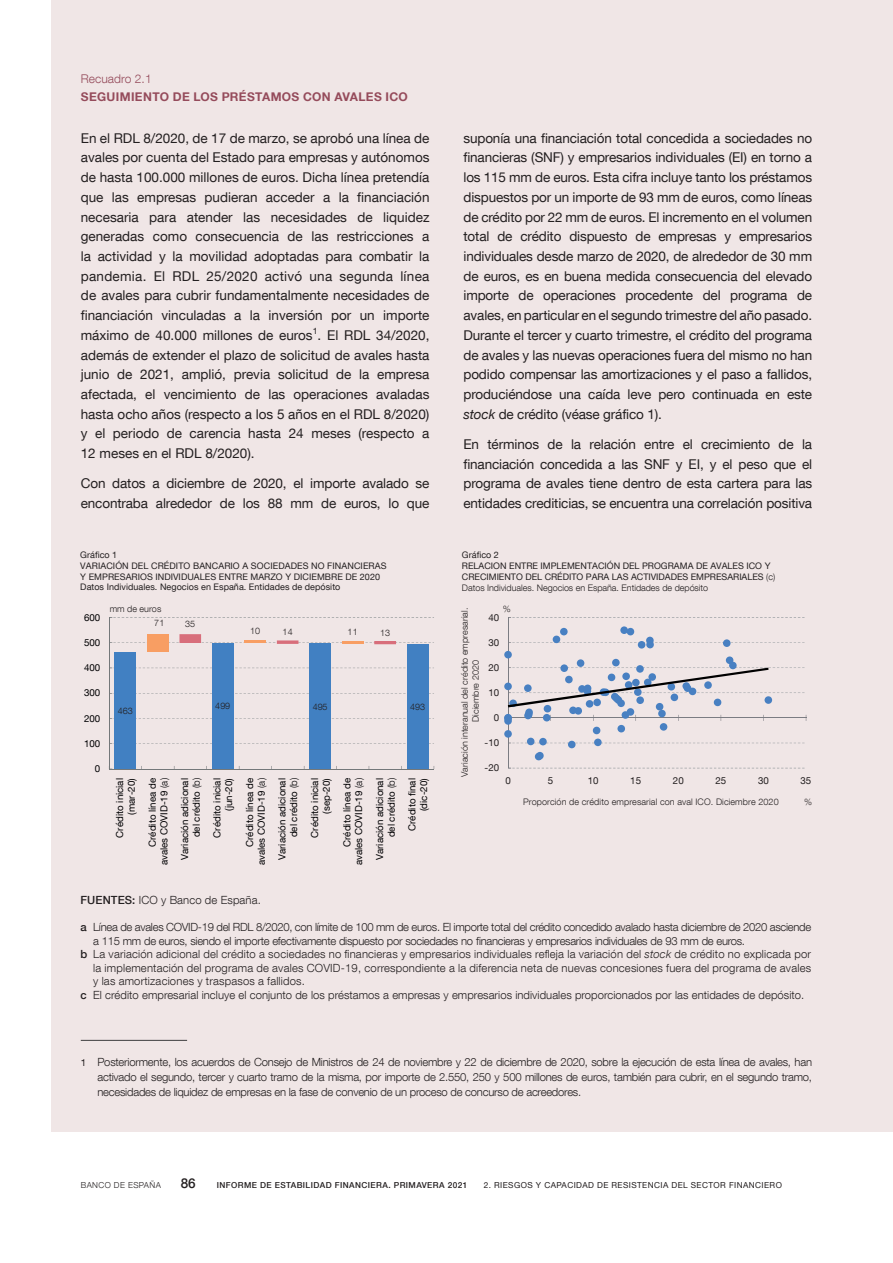
<style>
.page{position:relative;width:893px;height:1263px;background:#fff}
.page>*{position:absolute;margin:0;border:0;box-sizing:border-box;transform-origin:0 0}
.t1{font:13.5px/19.6px "Bd E Neue Helvetica";letter-spacing:-.01em;color:#231f20;text-align:justify}
.t2{font:500 13.5px "Bd E Neue Helvetica";color:#231f20}
.t3{font:700 12px "Bd E Neue Helvetica";letter-spacing:.03em;color:#954b5b}
.t4{font:300 12px "Bd E Neue Helvetica";letter-spacing:.005em;color:#954b5b}
.t5{font:300 11.25px/15px "Bd E Neue Helvetica";letter-spacing:.005em;color:#231f20;text-align:justify}
.t6{font:300 11.25px "Bd E Neue Helvetica";letter-spacing:-.025em;color:#231f20}
.t7{font:9.75px/11.7px "Bd E Neue Helvetica";color:#000002;text-align:right}
.t8{font:9.75px "Bd E Neue Helvetica";color:#231f20}
.t9{font:9px/10.8px "Bd E Neue Helvetica";letter-spacing:.005em;color:#231f20}
.t10{font:300 9px/10.8px "Bd E Neue Helvetica";letter-spacing:.005em;color:#231f20;text-align:center}
.t11{font:8.25px "Bd E Neue Helvetica";letter-spacing:.05em;color:#231f20}
.t12{font:500 8.25px "Bd E Neue Helvetica";letter-spacing:.05em;color:#231f20}
.t13{font:300 8.25px "Bd E Neue Helvetica";letter-spacing:.05em;color:#231f20}
.s1{font-weight:300}
.s2{font-style:italic}
.s3{font-weight:500}
.s4{font-weight:400;font-size:9.75px}
</style>
<div class="page">
<div style="left:51px;top:0;width:842px;height:1131px;background:#f0e6e6"></div>
<div style="left:115px;top:652px;width:21px;height:117px;background:#4180c2"></div>
<div style="left:212px;top:643px;width:22px;height:126px;background:#4180c2"></div>
<div style="left:309px;top:644px;width:22px;height:125px;background:#4180c2"></div>
<div style="left:407px;top:644px;width:22px;height:125px;background:#4180c2"></div>
<hr style="left:109px;top:617px;width:1px;height:152px;background:#74787a">
<svg style="left:110px;top:617px;width:324px;height:127px"></svg>
<hr style="left:109px;top:769px;width:325px;height:1px;background:#74787a">
<div style="left:504px;top:651px;width:8px;height:7px;background:#4880c2;border-radius:50%"></div>
<div style="left:504px;top:730px;width:8px;height:8px;background:#4880c2;border-radius:50%"></div>
<div style="left:504px;top:717px;width:8px;height:8px;background:#4880c2;border-radius:50%"></div>
<div style="left:504px;top:683px;width:8px;height:7px;background:#4880c2;border-radius:50%"></div>
<div style="left:504px;top:714px;width:8px;height:7px;background:#4880c2;border-radius:50%"></div>
<svg style="left:508px;top:617px;width:299px;height:152px"></svg>
<hr style="left:81px;top:1040px;width:106px;height:1px;background:#3e3e3f">
<p class="t4" style="left:81px;top:72px;width:72px">Recuadro 2.1</p>
<p class="t3" style="left:81px;top:89px;width:329px">SEGUIMIENTO DE LOS PRÉSTAMOS CON AVALES ICO</p>
<p class="t1" style="left:81px;top:128px;width:350px">En el RDL 8/2020, de 17 de marzo, se aprobó una línea de avales por cuenta del Estado para empresas y autónomos de hasta 100.000 millones de euros. Dicha línea pretendía que las empresas pudieran acceder a la financiación necesaria para atender las necesidades de liquidez generadas como consecuencia de las restricciones a la actividad y la movilidad adoptadas para combatir la pandemia. El RDL 25/2020 activó una segunda línea de avales para cubrir fundamentalmente necesidades de financiación vinculadas a la inversión por un importe máximo de 40.000 millones de euros<sup>1</sup>. El RDL 34/2020, además de extender el plazo de solicitud de avales hasta junio de 2021, amplió, previa solicitud de la empresa afectada, el vencimiento de las operaciones avaladas hasta ocho años (respecto a los 5 años en el RDL 8/2020) y el periodo de carencia hasta 24 meses (respecto a 12 meses en el RDL 8/2020).</p>
<p class="t1" style="left:81px;top:473px;width:350px">Con datos a diciembre de 2020, el importe avalado se encontraba alrededor de los 88 mm de euros, lo que</p>
<p class="t4" style="left:135px;top:72px;width:18px">? ?</p>
<p class="t3" style="left:81px;top:90px;width:121px">TÍTULO RECUA RO</p>
<p class="t9" style="left:80px;top:549px;width:308px">Gráfico 1<br>VARIACIÓN DEL CRÉDITO BANCARIO A SOCIEDADES NO FINANCIERAS Y EMPRESARIOS INDIVIDUALES ENTRE MARZO Y DICIEMBRE DE 2020<br>Datos Individuales. Negocios en España. Entidades de depósito</p>
<p class="t7" style="left:84px;top:611px;width:18px">600</p>
<p class="t7" style="left:84px;top:636px;width:18px">500</p>
<p class="t7" style="left:84px;top:661px;width:18px">400</p>
<p class="t7" style="left:84px;top:687px;width:18px">300</p>
<p class="t7" style="left:84px;top:712px;width:18px">200</p>
<p class="t7" style="left:84px;top:737px;width:18px">100</p>
<p class="t7" style="left:95px;top:763px;width:7px">0</p>
<p class="t10" style="left:110px;top:603px;width:53px">mm de euros</p>
<p class="t10" style="left:154px;top:618px;width:12px">71</p>
<p class="t10" style="left:185px;top:618px;width:12px">35</p>
<p class="t10" style="left:250px;top:625px;width:12px">10</p>
<p class="t10" style="left:283px;top:626px;width:12px">14</p>
<p class="t10" style="left:380px;top:627px;width:12px">13</p>
<p class="t10" style="left:348px;top:626px;width:12px">11</p>
<p class="t10" style="left:118px;top:705px;width:17px">463</p>
<p class="t10" style="left:215px;top:701px;width:16px">499</p>
<p class="t10" style="left:313px;top:701px;width:16px">495</p>
<p class="t10" style="left:410px;top:701px;width:16px">493</p>
<p class="t7" style="left:114px;top:837px;width:61px;rotate:-90deg">Crédito inicial (mar-20)</p>
<p class="t7" style="left:146px;top:865px;width:89px;rotate:-90deg">Crédito línea de avales COVID-19 <span class="s1">(a)</span></p>
<p class="t7" style="left:179px;top:860px;width:83px;rotate:-90deg">Variación adicional del crédito <span class="s1">(b)</span></p>
<p class="t7" style="left:211px;top:837px;width:61px;rotate:-90deg">Crédito inicial (jun-20)</p>
<p class="t7" style="left:244px;top:865px;width:89px;rotate:-90deg">Crédito línea de avales COVID-19 <span class="s1">(a)</span></p>
<p class="t7" style="left:276px;top:860px;width:83px;rotate:-90deg">Variación adicional del crédito <span class="s1">(b)</span></p>
<p class="t7" style="left:309px;top:837px;width:61px;rotate:-90deg">Crédito inicial (sep-20)</p>
<p class="t7" style="left:341px;top:865px;width:89px;rotate:-90deg">Crédito línea de avales COVID-19 <span class="s1">(a)</span></p>
<p class="t7" style="left:374px;top:860px;width:83px;rotate:-90deg">Variación adicional del crédito <span class="s1">(b)</span></p>
<p class="t7" style="left:406px;top:831px;width:54px;rotate:-90deg">Crédito final (dic-20)</p>
<p class="t1" style="left:463px;top:128px;width:350px">suponía una financiación total concedida a sociedades no financieras (SNF) y empresarios individuales (EI) en torno a los 115 mm de euros. Esta cifra incluye tanto los préstamos dispuestos por un importe de 93 mm de euros, como líneas de crédito por 22 mm de euros. El incremento en el volumen total de crédito dispuesto de empresas y empresarios individuales desde marzo de 2020, de alrededor de 30 mm de euros, es en buena medida consecuencia del elevado importe de operaciones procedente del programa de avales, en particular en el segundo trimestre del año pasado.<br>Durante el tercer y cuarto trimestre, el crédito del programa de avales y las nuevas operaciones fuera del mismo no han podido compensar las amortizaciones y el paso a fallidos, produciéndose una caída leve pero continuada en este <span class="s2">stock</span> de crédito (véase gráfico 1).</p>
<p class="t1" style="left:463px;top:434px;width:350px">En términos de la relación entre el crecimiento de la financiación concedida a las SNF y EI, y el peso que el programa de avales tiene dentro de esta cartera para las entidades crediticias, se encuentra una correlación positiva</p>
<p class="t9" style="left:462px;top:549px;width:315px">Gráfico 2<br>RELACION ENTRE IMPLEMENTACIÓN DEL PROGRAMA DE AVALES ICO Y CRECIMIENTO DEL CRÉDITO PARA LAS ACTIVIDADES EMPRESARIALES <span class="s1">(c)<br>Datos Individuales. Negocios en España. Entidades de depósito</span></p>
<p class="t10" style="left:503px;top:603px;width:10px">%</p>
<p class="t10" style="left:459px;top:777px;width:171px;rotate:-90deg">Variación interanual del crédito empresarial.<br>Diciembre 2020</p>
<p class="t8" style="left:488px;top:611px;width:12px">40</p>
<p class="t8" style="left:488px;top:636px;width:12px">30</p>
<p class="t8" style="left:488px;top:661px;width:12px">20</p>
<p class="t8" style="left:488px;top:686px;width:12px">10</p>
<p class="t8" style="left:494px;top:712px;width:7px">0</p>
<p class="t8" style="left:485px;top:737px;width:16px">-10</p>
<p class="t8" style="left:485px;top:762px;width:16px">-20</p>
<p class="t8" style="left:505px;top:774px;width:7px">0</p>
<p class="t8" style="left:548px;top:774px;width:7px">5</p>
<p class="t8" style="left:588px;top:774px;width:12px">10</p>
<p class="t8" style="left:630px;top:774px;width:12px">15</p>
<p class="t8" style="left:673px;top:774px;width:12px">20</p>
<p class="t8" style="left:715px;top:774px;width:12px">25</p>
<p class="t8" style="left:758px;top:774px;width:12px">30</p>
<p class="t8" style="left:800px;top:774px;width:12px">35</p>
<p class="t10" style="left:523px;top:796px;width:257px">Proporción de crédito empresarial con aval ICO. Diciembre 2020</p>
<p class="t10" style="left:804px;top:796px;width:10px">%</p>
<p class="t5" style="left:80px;top:892px;width:182px"><span class="s3">FUENTES:</span> ICO y Banco de España.</p>
<p class="t6" style="left:80px;top:920px;width:732px"><span class="s3">a</span> Línea de avales COVID-19 del RDL 8/2020, con límite de 100 mm de euros. El importe total del crédito concedido avalado hasta diciembre de 2020 asciende</p>
<p class="t6" style="left:93px;top:934px;width:653px">a 115 mm de euros, siendo el importe efectivamente dispuesto por sociedades no financieras y empresarios individuales de 93 mm de euros.</p>
<p class="t5" style="left:80px;top:946px;width:732px"><span class="s3">b</span> La variación adicional del crédito a sociedades no financieras y empresarios individuales refleja la variación del <span class="s2">stock</span> de crédito no explicada por</p>
<p class="t5" style="left:93px;top:960px;width:719px">la implementación del programa de avales COVID-19, correspondiente a la diferencia neta de nuevas concesiones fuera del programa de avales</p>
<p class="t5" style="left:93px;top:973px;width:213px">y las amortizaciones y traspasos a fallidos.</p>
<p class="t5" style="left:80px;top:987px;width:725px"><span class="s3">c</span> El crédito empresarial incluye el conjunto de los préstamos a empresas y empresarios individuales proporcionados por las entidades de depósito.</p>
<p class="t5" style="left:97px;top:1054px;width:716px;text-indent:-17px"><span class="s4">1</span> Posteriormente, los acuerdos de Consejo de Ministros de 24 de noviembre y 22 de diciembre de 2020, sobre la ejecución de esta línea de avales, han activado el segundo, tercer y cuarto tramo de la misma, por importe de 2.550, 250 y 500 millones de euros, también para cubrir, en el segundo tramo, necesidades de liquidez de empresas en la fase de convenio de un proceso de concurso de acreedores.</p>
<p class="t13" style="left:81px;top:1180px;width:82px">BANCO DE ESPAÑA</p>
<p class="t2" style="left:181px;top:1175px;width:16px">86</p>
<p class="t12" style="left:217px;top:1180px;width:252px">INFORME DE ESTABILIDAD FINANCIERA. PRIMAVERA 2021</p>
<p class="t11" style="left:484px;top:1180px;width:300px">2. RIESGOS Y CAPACIDAD DE RESISTENCIA DEL SECTOR FINANCIERO</p>
</div>
